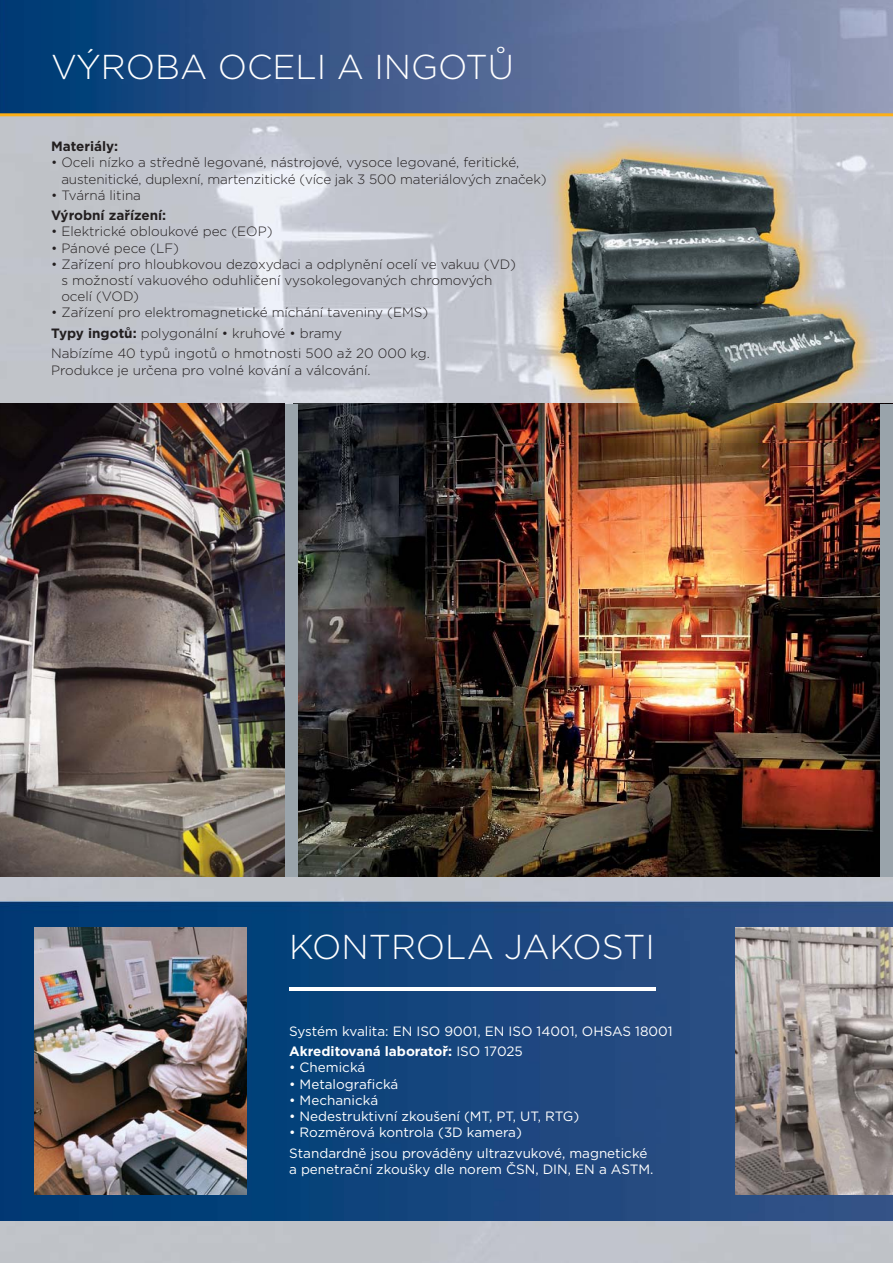
<style>
.page{position:relative;width:893px;height:1263px;background:#fff}
.page>*{position:absolute;margin:0;border:0;box-sizing:border-box;transform-origin:0 0}
.t1{font:300 34.5px "Gotham";color:#fff}
.t2{font:300 13.5px/16.2px "Gotham";color:#231f20}
.t3{font:13.5px/20.4px "Gotham";color:#fff}
.t4{font:700 13.5px "Gotham";color:#231f20}
.s1{font-weight:700}
</style>
<div class="page">
<img style="left:0;top:116px;width:893px;height:1147px">
<img style="left:0;top:901px;width:893px;height:319px">
<img style="left:0;top:0;width:893px;height:113px">
<img style="left:0;top:404px;width:285px;height:472px">
<img style="left:298px;top:404px;width:582px;height:472px">
<img style="left:512px;top:123px;width:372px;height:319px">
<div style="left:285px;top:404px;width:13px;height:472px;background:#9aa4ab"></div>
<div style="left:880px;top:404px;width:13px;height:472px;background:#9aa4ab"></div>
<img style="left:34px;top:927px;width:213px;height:268px">
<hr style="left:289px;top:987px;width:367px;height:3px;background:#fff">
<img style="left:736px;top:927px;width:157px;height:268px">
<hr style="left:0;top:113px;width:893px;height:3px;background:#fcaf17">
<h1 class="t1" style="left:51px;top:51px;width:465px">VÝROBA OCELI A INGOTŮ</h1>
<p class="t4" style="left:51px;top:139px;width:69px">Materiály:</p>
<p class="t2" style="left:61px;top:155px;width:487px;text-indent:-10px">• Oceli nízko a středně legované, nástrojové, vysoce legované, feritické, austenitické, duplexní, martenzitické (více jak 3 500 materiálových značek)</p>
<p class="t2" style="left:51px;top:188px;width:92px">• Tvárná litina</p>
<p class="t4" style="left:51px;top:209px;width:117px">Výrobní zařízení:</p>
<p class="t2" style="left:51px;top:224px;width:223px">• Elektrické obloukové pec (EOP)</p>
<p class="t2" style="left:51px;top:241px;width:129px">• Pánové pece (LF)</p>
<p class="t2" style="left:61px;top:257px;width:456px;text-indent:-10px">• Zařízení pro hloubkovou dezoxydaci a odplynění ocelí ve vakuu (VD) s možností vakuového oduhličení vysokolegovaných chromových ocelí (VOD)</p>
<p class="t2" style="left:51px;top:303px;width:380px;line-height:20.4px">• Zařízení pro elektromagnetické míchání taveniny (EMS)<br><span class="s1">Typy ingotů:</span> polygonální • kruhové • bramy<br>Nabízíme 40 typů ingotů o hmotnosti 500 až 20 000 kg.</p>
<p class="t2" style="left:51px;top:363px;width:321px">Produkce je určena pro volné kování a válcování.</p>
<h1 class="t1" style="left:289px;top:931px;width:367px">KONTROLA JAKOSTI</h1>
<p class="t3" style="left:289px;top:1021px;width:385px">Systém kvalita: EN ISO 9001, EN ISO 14001, OHSAS 18001<br><span class="s1">Akreditovaná laboratoř:</span> ISO 17025</p>
<p class="t3" style="left:289px;top:1058px;width:78px">• Chemická</p>
<p class="t3" style="left:289px;top:1074px;width:111px">• Metalografická</p>
<p class="t3" style="left:289px;top:1091px;width:90px">• Mechanická</p>
<p class="t3" style="left:289px;top:1107px;width:292px">• Nedestruktivní zkoušení (MT, PT, UT, RTG)</p>
<p class="t3" style="left:289px;top:1123px;width:360px">• Rozměrová kontrola (3D kamera)<br>Standardně jsou prováděny ultrazvukové, magnetické</p>
<p class="t3" style="left:289px;top:1160px;width:366px">a pe netrační zkoušky dle no rem ČSN, DIN, EN a ASTM.</p>
</div>
